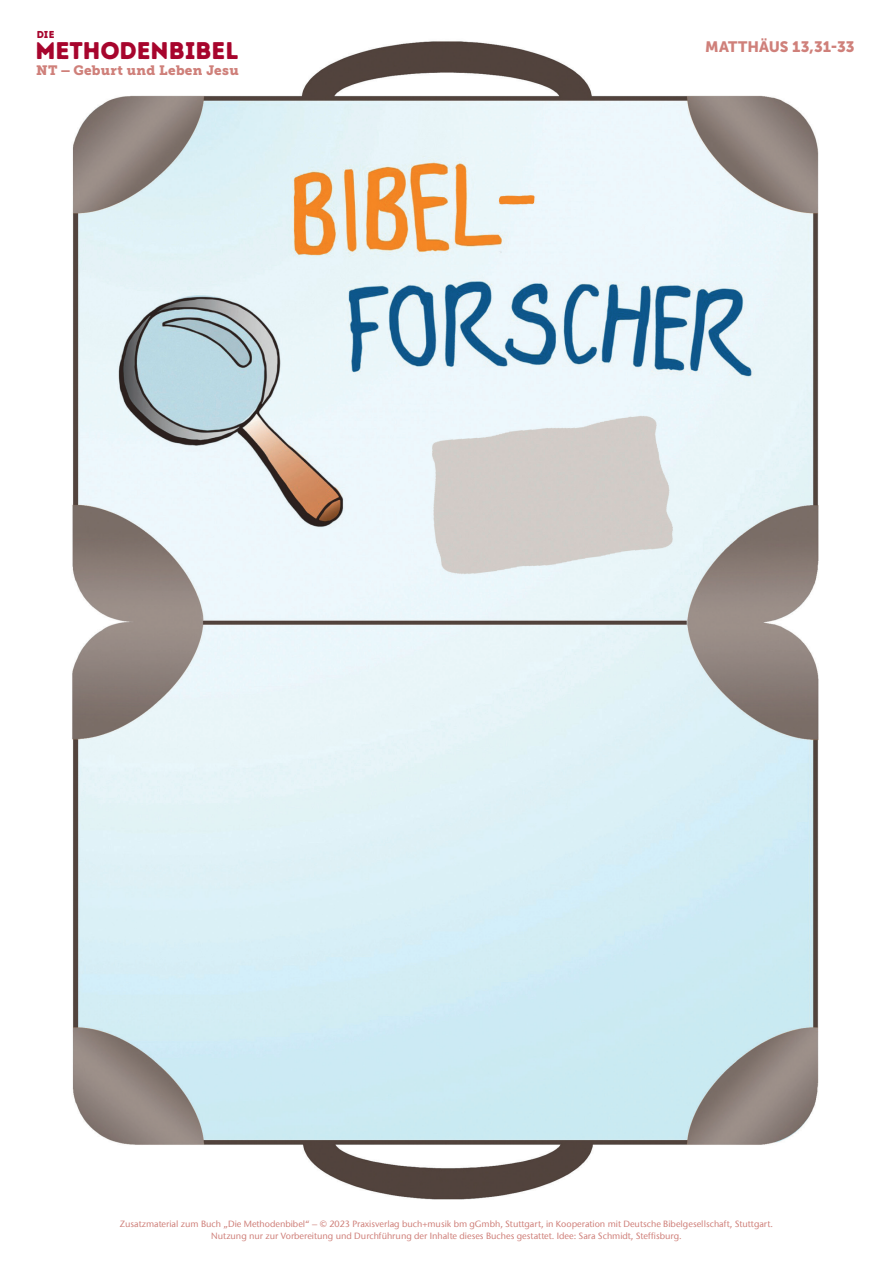
<style>
.page{position:relative;width:893px;height:1263px;background:#fff}
.page>*{position:absolute;margin:0;border:0;box-sizing:border-box;transform-origin:0 0}
.t1{font:24.15px "Intro Rust Base";color:#a7052d}
.Bibelstelle{font:15px "Museo Sans 900";color:#cf807a}
.t2{font:13.5px "Museo Slab 900";letter-spacing:.02em;color:#cf807a}
.t3{font:10.05px "Intro Rust Base";color:#a7052d}
.t4{font:500 9px/12px "ITC Stone Sans Com";color:#cf807a;text-align:center}
</style>
<div class="page">
<img style="left:72px;top:41px;width:747px;height:1159px">
<p class="t3" style="left:37px;top:28px;width:19px">DIE</p>
<h3 class="t2" style="left:36px;top:62px;width:204px">NT – Geburt und Leben Jesu</h3>
<h1 class="t1" style="left:35px;top:35px;width:205px">METHODENBIBEL</h1>
<p class="Bibelstelle" style="left:705px;top:38px;width:151px">MATTHÄUS 13,31-33</p>
<p class="t4" style="left:120px;top:1218px;width:655px">Zusatzmaterial zum Buch „Die Methodenbibel“ – © 2023 Praxisverlag buch+musik bm gGmbh, Stuttgart, in Kooperation mit Deutsche Bibelgesellschaft, Stuttgart.<br>Nutzung nur zur Vorbereitung und Durchführung der Inhalte dieses Buches gestattet. Idee: Sara Schmidt, Steffisburg.</p>
</div>
